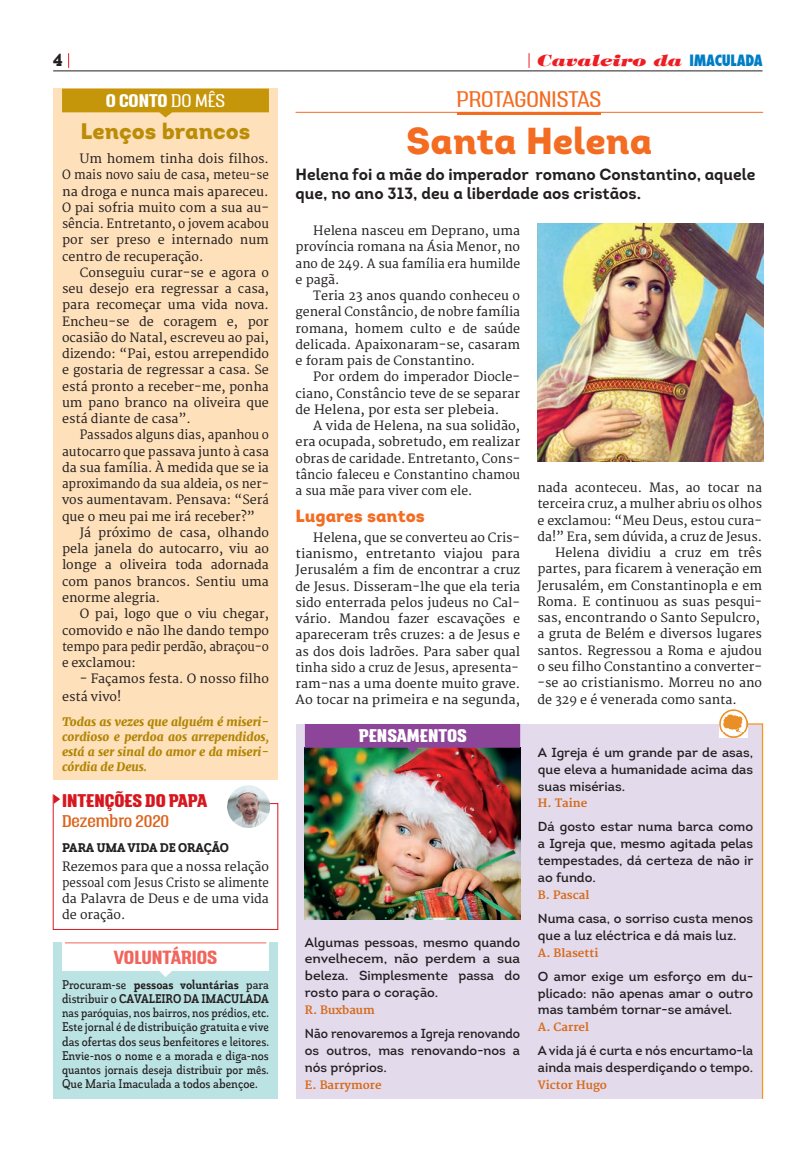
<style>
.page{position:relative;width:798px;height:1152px;background:#fff}
.page>*{position:absolute;margin:0;border:0;box-sizing:border-box;transform-origin:0 0}
.t1{font:37.5px "Intro Black Alt";color:#f36c21}
.t2{font:22.5px "Intro Black Alt";color:#bb8d07}
.t3{font:300 20px "Triump";color:#f36c21}
.t4{font:17.5px "Intro Black Alt";color:#f36c21}
.t5{font:17.5px "Grn D Con Bla";color:#231f20}
.t6{font:700 16.88px "Triump";color:#f1655c}
.t7{font:16.25px/18.8px "Intro Bold Alt";color:#231f20}
.t8{font:800 16.25px "Triump";color:#d7171f}
.t9{font:700 16.25px "Triump";color:#fff}
.t10{font:800 16.25px "Triump";color:#fff}
.t11{font:italic 800 15.5px "Tiffany";color:#ee1d23;scale:1.25 1}
.t12{font:15px "Triump";color:#dc641c}
.t13{font:13.12px/16.9px "Intro";color:#231f20;text-align:justify}
.t14{font:13.12px/16.9px "Intro";color:#231f20;text-align:justify;scale:.94 1}
.t15{font:12.5px/16.2px "Merriweather";color:#231f20;text-align:justify}
.t16{font:12.5px/14.2px "Grn D Con Dem";color:#231f20;text-align:justify;scale:.95 1}
.t17{font:12.5px/16.2px "Merriweather";color:#231f20;text-align:justify;scale:.94 1}
.t18{font:12.5px/14.2px "Grn D Con Bol";color:#231f20}
.t19{font:12.5px "Grn D Con Bla";color:#231f20}
.t20{font:italic 800 11.88px/15px "Merriweather";color:#b18605;text-align:justify}
.t21{font:700 11.25px "Merriweather";color:#d76b1a}
.s1{font-family:"Futura";font-style:normal;font-stretch:condensed;font-size:15.25px;color:#007ec5}
.s2{font-weight:300}
.s3{font-family:"Grn D Con Dem"}
</style>
<div class="page">
<div style="left:295px;top:724px;width:467px;height:374px;background:#e3daec"></div>
<div style="left:53px;top:89px;width:225px;height:691px;background:#fee0ba"></div>
<svg style="left:62px;top:89px;width:207px;height:28px;background:#cea125"></svg>
<hr style="left:53px;top:71px;width:709px;height:1px;background:#231f20">
<img style="left:719px;top:709px;width:28px;height:29px">
<svg style="left:745px;top:722px;width:18px;height:377px"></svg>
<svg style="left:68px;top:53px;width:1px;height:15px"></svg>
<svg style="left:528px;top:53px;width:1px;height:15px"></svg>
<img style="left:232px;top:785px;width:33px;height:8px">
<svg style="left:52px;top:793px;width:226px;height:137px"></svg>
<hr style="left:295px;top:112px;width:467px;height:1px;background:#f36c21">
<hr style="left:457px;top:112px;width:143px;height:2px;background:#f36c21">
<div style="left:53px;top:942px;width:225px;height:156px;background:#bce3e4"></div>
<svg style="left:62px;top:942px;width:207px;height:35px"></svg>
<hr style="left:65px;top:942px;width:201px;height:1px;background:#f1655c">
<img style="left:537px;top:223px;width:225px;height:238px">
<img style="left:305px;top:753px;width:215px;height:166px">
<svg style="left:305px;top:724px;width:215px;height:29px;background:#804787"></svg>
<h3 class="t5" style="left:53px;top:49px;width:11px">4</h3>
<p class="t11" style="left:536px;top:50px;width:182px">Cavaleiro da <span class="s1">IMACULADA</span></p>
<h3 class="t9" style="left:106px;top:89px;width:121px">O CONTO <span class="s2">DO MÊS</span></h3>
<h2 class="t2" style="left:80px;top:116px;width:171px">Lenços brancos</h2>
<p class="t15" style="left:62px;top:151px;width:208px;text-indent:18px">Um homem tinha dois filhos.<br>O mais novo saiu de casa, meteu-se na droga e nunca mais apareceu.<br>O pai sofria muito com a sua au&shy;sência. Entretanto, o jovem acabou por ser preso e internado num centro de recuperação.</p>
<p class="t15" style="left:62px;top:265px;width:208px;text-indent:18px">Conseguiu curar-se e agora o seu desejo era regressar a casa, para recomeçar uma vida nova.<br>Encheu-se de coragem e, por ocasião do Natal, escreveu ao pai, dizendo: “Pai, estou arrependido e gostaria de regressar a casa. Se está pronto a receber-me, ponha um pano branco na oliveira que está diante de casa”.</p>
<p class="t17" style="left:62px;top:427px;width:221px;text-indent:18px">Passados alguns dias, apanhou o autocarro que passava junto à casa da sua família. À medida que se ia aproximando da sua aldeia, os ner&shy;vos aumentavam. Pensava: “Será que o meu pai me irá receber?”</p>
<p class="t15" style="left:62px;top:525px;width:208px;text-indent:18px">Já próximo de casa, olhando pela janela do autocarro, viu ao longe a oliveira toda adornada com panos brancos. Sentiu uma enorme alegria.</p>
<p class="t15" style="left:62px;top:606px;width:208px;text-indent:18px">O pai, logo que o viu chegar, comovido e não lhe dando tempo tempo para pedir perdão, abraçou-o e exclamou:</p>
<p class="t15" style="left:62px;top:670px;width:208px;line-height:17.5px;text-indent:18px">- Façamos festa. O nosso filho está vivo!</p>
<p class="t20" style="left:62px;top:714px;width:208px">Todas as vezes que alguém é miseri&shy;cordioso e perdoa aos arrependidos, está a ser sinal do amor e da miseri&shy;córdia de Deus.</p>
<h3 class="t8" style="left:62px;top:789px;width:147px">INTENÇÕES DO PAPA</h3>
<p class="t12" style="left:62px;top:810px;width:109px">Dezembro 2020</p>
<p class="t19" style="left:62px;top:839px;width:168px">PARA UMA VIDA DE ORAÇÃO</p>
<p class="t15" style="left:62px;top:858px;width:208px">Rezemos para que a nossa relação pessoal com Jesus Cristo se alimente da Palavra de Deus e de uma vida de oração.</p>
<h3 class="t6" style="left:114px;top:945px;width:105px">VOLUNTÁRIOS</h3>
<p class="t18" style="left:62px;top:978px;width:208px"><span class="s3">Procuram-se</span> pessoas voluntárias <span class="s3">para distribuir o</span> CAVALEIRO DA IMACULADA</p>
<p class="t16" style="left:62px;top:1006px;width:219px">nas paróquias, nos bairros, nos prédios, etc.<br>Este jornal é de distribuição gratuita e vive das ofertas dos seus benfeitores e leitores.<br>Envie-nos o nome e a morada e diga-nos quantos jornais deseja distribuir por mês.<br>Que Maria Imaculada a todos abençoe.</p>
<h3 class="t3" style="left:456px;top:85px;width:146px">PROTAGONISTAS</h3>
<h1 class="t1" style="left:406px;top:116px;width:247px">Santa Helena</h1>
<h3 class="t7" style="left:295px;top:165px;width:461px">Helena foi a mãe do imperador romano Constantino, aquele que, no ano 313, deu a liberdade aos cristãos.</h3>
<p class="t15" style="left:295px;top:223px;width:226px;text-indent:18px">Helena nasceu em Deprano, uma província romana na Ásia Menor, no ano de 249. A sua família era humilde e pagã.</p>
<p class="t15" style="left:295px;top:288px;width:226px;text-indent:18px">Teria 23 anos quando conheceu o general Constâncio, de nobre família romana, homem culto e de saúde delicada. Apaixonaram-se, casaram e foram pais de Constantino.</p>
<p class="t15" style="left:295px;top:369px;width:226px;text-indent:18px">Por ordem do imperador Diocle&shy;ciano, Constâncio teve de se separar de Helena, por esta ser plebeia.</p>
<p class="t15" style="left:295px;top:418px;width:226px;text-indent:18px">A vida de Helena, na sua solidão, era ocupada, sobretudo, em realizar obras de caridade. Entretanto, Cons&shy;tâncio faleceu e Constantino chamou a sua mãe para viver com ele.</p>
<h3 class="t4" style="left:295px;top:504px;width:131px">Lugares santos</h3>
<p class="t15" style="left:295px;top:530px;width:226px;text-indent:18px">Helena, que se converteu ao Cris&shy;tianismo, entretanto viajou para Jerusalém a fim de encontrar a cruz de Jesus. Disseram-lhe que ela teria sido enterrada pelos judeus no Cal&shy;vário. Mandou fazer escavações e apareceram três cruzes: a de Jesus e as dos dois ladrões. Para saber qual tinha sido a cruz de Jesus, apresenta&shy;ram-nas a uma doente muito grave.<br>Ao tocar na primeira e na segunda,</p>
<h3 class="t10" style="left:358px;top:724px;width:109px">PENSAMENTOS</h3>
<p class="t13" style="left:305px;top:933px;width:217px">Algumas pessoas, mesmo quando envelhecem, não perdem a sua beleza. Simplesmente passa do rosto para o coração.</p>
<p class="t21" style="left:305px;top:1003px;width:71px">R. Buxbaum</p>
<p class="t14" style="left:305px;top:1025px;width:230px">Não renovaremos a Igreja renovando os outros, mas renovando-nos a nós próprios.</p>
<p class="t21" style="left:305px;top:1078px;width:78px">E. Barrymore</p>
<p class="t15" style="left:537px;top:480px;width:226px">nada aconteceu. Mas, ao tocar na</p>
<p class="t15" style="left:537px;top:496px;width:226px">terceira cruz, a mulher abriu os olhos</p>
<p class="t15" style="left:537px;top:512px;width:226px">e exclamou: “Meu Deus, estou cura-</p>
<p class="t15" style="left:537px;top:529px;width:226px">da!” Era, sem dúvida, a cruz de Jesus.</p>
<p class="t15" style="left:555px;top:545px;width:208px">Helena dividiu a cruz em três</p>
<p class="t15" style="left:537px;top:561px;width:226px">partes, para ficarem à veneração em</p>
<p class="t15" style="left:537px;top:577px;width:226px">Jerusalém, em Constantinopla e em</p>
<p class="t15" style="left:537px;top:594px;width:226px">Roma. E continuou as suas pesqui-</p>
<p class="t15" style="left:537px;top:610px;width:224px">sas, encontrando o Santo Sepulcro,</p>
<p class="t15" style="left:537px;top:626px;width:226px">a gruta de Belém e diversos lugares</p>
<p class="t15" style="left:537px;top:642px;width:226px">santos. Regressou a Roma e ajudou</p>
<p class="t15" style="left:537px;top:659px;width:226px">o seu filho Constantino a converter-</p>
<p class="t15" style="left:537px;top:675px;width:226px">-se ao cristianismo. Morreu no ano</p>
<p class="t15" style="left:537px;top:691px;width:201px">de 329 e é venerada como santa.</p>
<p class="t13" style="left:537px;top:744px;width:217px">A Igreja é um grande par de asas, que eleva a humanidade acima das suas misérias.</p>
<p class="t21" style="left:537px;top:797px;width:51px">H. Taine</p>
<p class="t13" style="left:537px;top:818px;width:217px">Dá gosto estar numa barca como a Igreja que, mesmo agitada pelas tempestades, dá certeza de não ir ao fundo.</p>
<p class="t21" style="left:537px;top:888px;width:53px">B. Pascal</p>
<p class="t13" style="left:537px;top:910px;width:217px">Numa casa, o sorriso custa menos que a luz eléctrica e dá mais luz.</p>
<p class="t21" style="left:537px;top:946px;width:62px">A. Blasetti</p>
<p class="t13" style="left:537px;top:967px;width:217px">O amor exige um esforço em du&shy;plicado: não apenas amar o outro mas também tornar-se amável.</p>
<p class="t21" style="left:537px;top:1020px;width:53px">A. Carrel</p>
<p class="t13" style="left:537px;top:1042px;width:217px">A vida já é curta e nós encurtamo-la ainda mais desperdiçando o tempo.</p>
<p class="t21" style="left:537px;top:1078px;width:70px">Victor Hugo</p>
</div>
